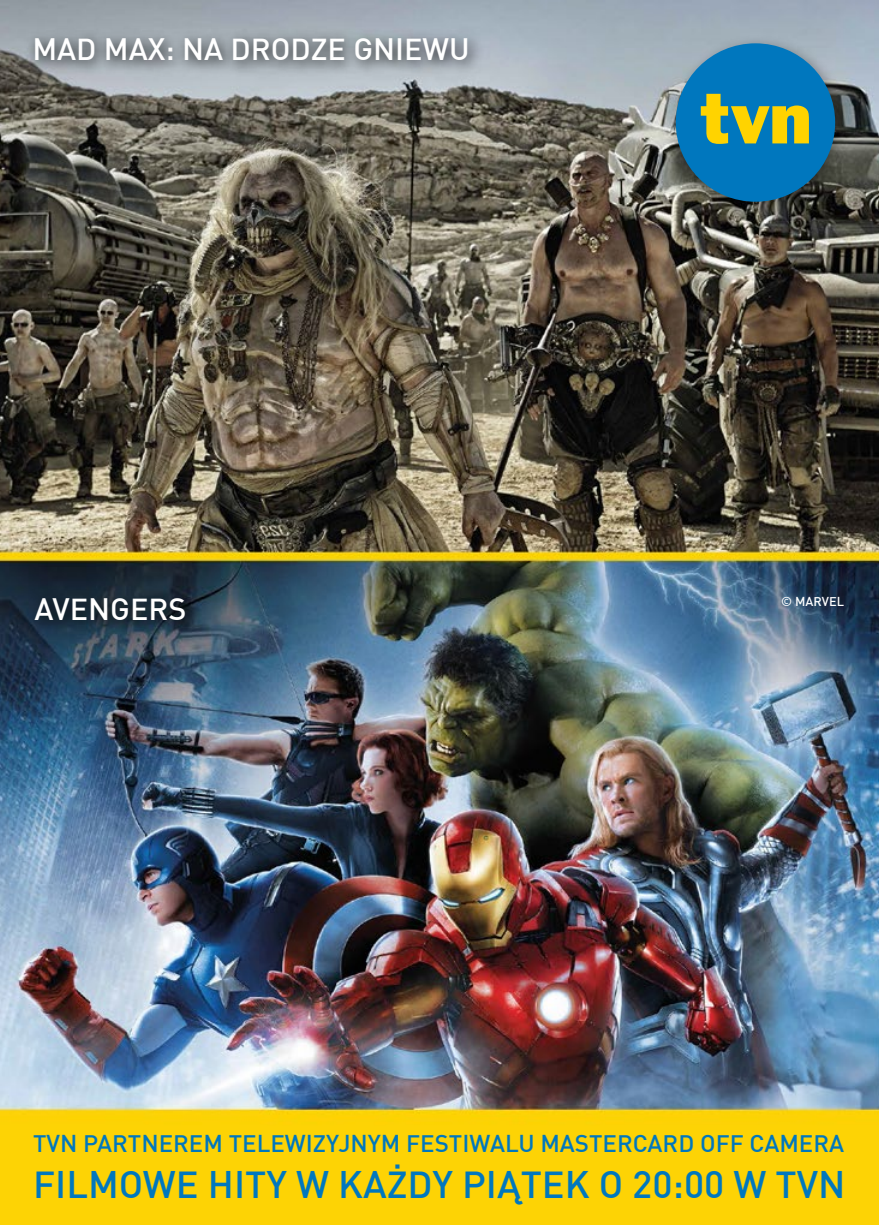
<style>
.page{position:relative;width:879px;height:1225px;background:#fff}
.page>*{position:absolute;margin:0;border:0;box-sizing:border-box;transform-origin:0 0}
.t1{font:500 37.6px "DIN Pl";color:#0077be}
.t2{font:500 30.4px "DIN Pl";color:#fff}
.t3{font:500 23.8px "DIN Pl";color:#0077be}
.t4{font:500 12.6px "DIN Pl";color:#fff}
</style>
<div class="page">
<img style="left:0;top:0;width:879px;height:1225px">
<img style="left:20px;top:580px;width:187px;height:66px">
<img style="left:18px;top:20px;width:472px;height:67px">
<img style="left:661px;top:29px;width:194px;height:193px">
<div style="left:676px;top:43px;width:159px;height:159px;background:#0077be;border-radius:50%"></div>
<svg style="left:701px;top:94px;width:108px;height:50px"></svg>
<p class="t2" style="left:32px;top:30px;width:439px">MAD MAX: NA DRODZE GNIEWU</p>
<p class="t2" style="left:35px;top:589px;width:153px">AVENGERS</p>
<p class="t4" style="left:781px;top:593px;width:65px">© MARVEL</p>
<p class="t3" style="left:33px;top:1128px;width:812px">TVN PARTNEREM TELEWIZYJNYM FESTIWALU MASTERCARD OFF CAMERA</p>
<h1 class="t1" style="left:33px;top:1160px;width:814px">FILMOWE HITY W KAŻDY PIĄTEK O 20:00 W TVN</h1>
</div>
